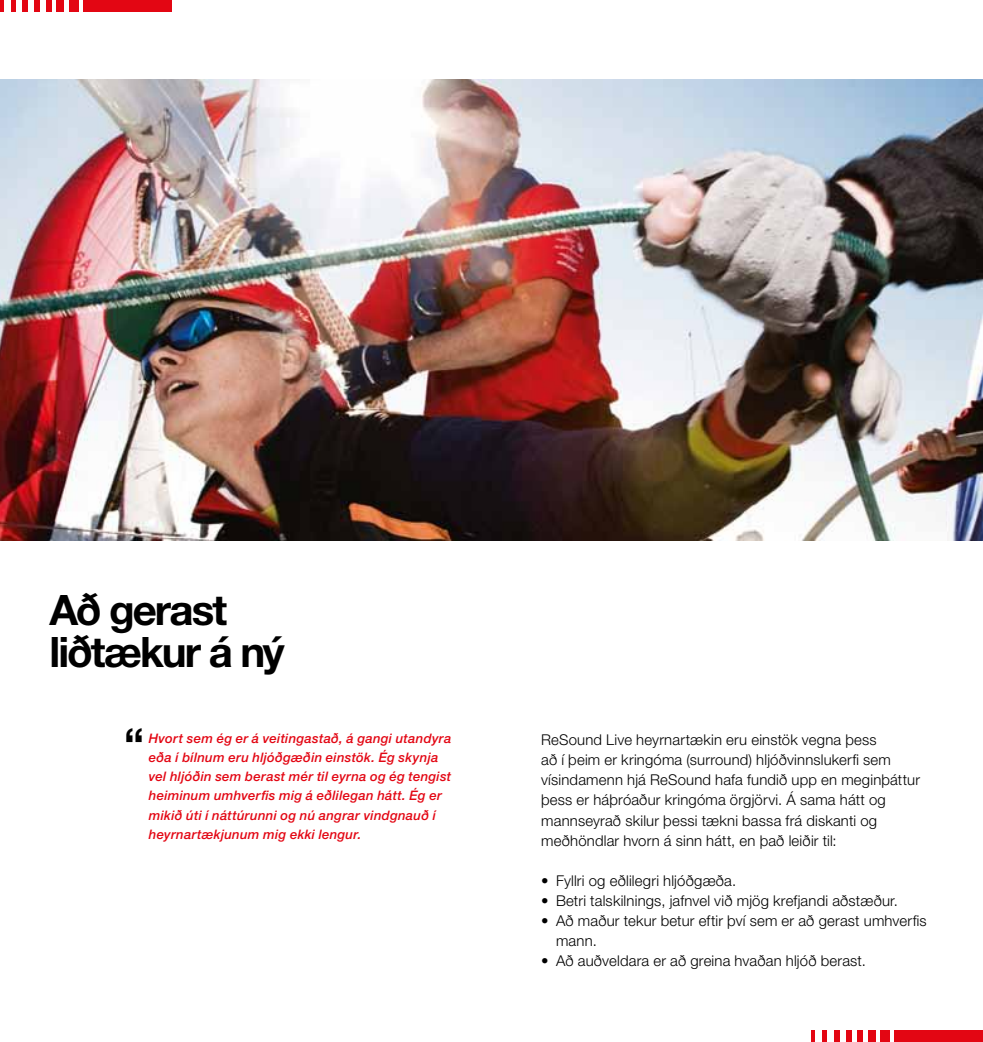
<style>
.page{position:relative;width:983px;height:1042px;background:#fff}
.page>*{position:absolute;margin:0;border:0;box-sizing:border-box;transform-origin:0 0}
.t1{font:700 43.05px "Helvetica Neue LT Pro";color:#000}
.t2{font:700 42px/42px "Helvetica Neue LT Pro";letter-spacing:-.045em;color:#000}
.t3{font:300 14.88px/20.1px "Helvetica Neue LT Pro";letter-spacing:.015em;color:#000}
.t4{font:italic 500 13.12px/19.2px "Helvetica Neue LT Pro";letter-spacing:.02em;color:#e30613}
</style>
<div class="page">
<div style="left:894px;top:1030px;width:88px;height:12px;background:#e30613"></div>
<div style="left:880px;top:1030px;width:9px;height:12px;background:#e30613"></div>
<div style="left:868px;top:1030px;width:7px;height:12px;background:#e30613"></div>
<div style="left:857px;top:1030px;width:5px;height:12px;background:#e30613"></div>
<div style="left:846px;top:1030px;width:5px;height:12px;background:#e30613"></div>
<div style="left:834px;top:1030px;width:5px;height:12px;background:#e30613"></div>
<hr style="left:822px;top:1030px;width:4px;height:12px;background:#e30613">
<svg style="left:811px;top:1030px;width:3px;height:12px"></svg>
<div style="left:83px;top:0;width:88px;height:11px;background:#e30613"></div>
<div style="left:69px;top:0;width:9px;height:11px;background:#e30613"></div>
<div style="left:57px;top:0;width:7px;height:11px;background:#e30613"></div>
<div style="left:46px;top:0;width:5px;height:11px;background:#e30613"></div>
<div style="left:35px;top:0;width:5px;height:11px;background:#e30613"></div>
<div style="left:23px;top:0;width:5px;height:11px;background:#e30613"></div>
<hr style="left:11px;top:0;width:4px;height:11px;background:#e30613">
<svg style="left:0;top:0;width:3px;height:11px"></svg>
<img style="left:0;top:79px;width:982px;height:462px">
<h2 class="t2" style="left:50px;top:588px;width:236px">Að gerast liðtækur á ný</h2>
<h1 class="t1" style="left:124px;top:716px;width:21px">“</h1>
<p class="t4" style="left:149px;top:728px;width:304px">Hvort sem ég er á veitingastað, á gangi utandyra eða í bílnum eru hljóðgæðin einstök. Ég skynja vel hljóðin sem berast mér til eyrna og ég tengist heiminum umhverfis mig á eðlilegan hátt. Ég er mikið úti í náttúrunni og nú angrar vindgnauð í heyrnartækjunum mig ekki lengur.</p>
<p class="t3" style="left:541px;top:729px;width:380px">ReSound Live heyrnartækin eru einstök vegna þess<br>að í þeim er kringóma (surround) hljóðvinnslukerfi sem vísindamenn hjá ReSound hafa fundið upp en meginþáttur þess er háþróaður kringóma örgjörvi. Á sama hátt og mannseyrað skilur þessi tækni bassa frá diskanti og meðhöndlar hvorn á sinn hátt, en það leiðir til:</p>
<p class="t3" style="left:541px;top:870px;width:196px">• Fyllri og eðlilegri hljóðgæða.</p>
<p class="t3" style="left:541px;top:890px;width:358px">• Betri talskilnings, jafnvel við mjög krefjandi aðstæður.</p>
<p class="t3" style="left:556px;top:910px;width:372px;text-indent:-15px">• Að maður tekur betur eftir því sem er að gerast umhverfis mann.</p>
<p class="t3" style="left:541px;top:951px;width:326px">• Að auðveldara er að greina hvaðan hljóð berast.</p>
</div>
